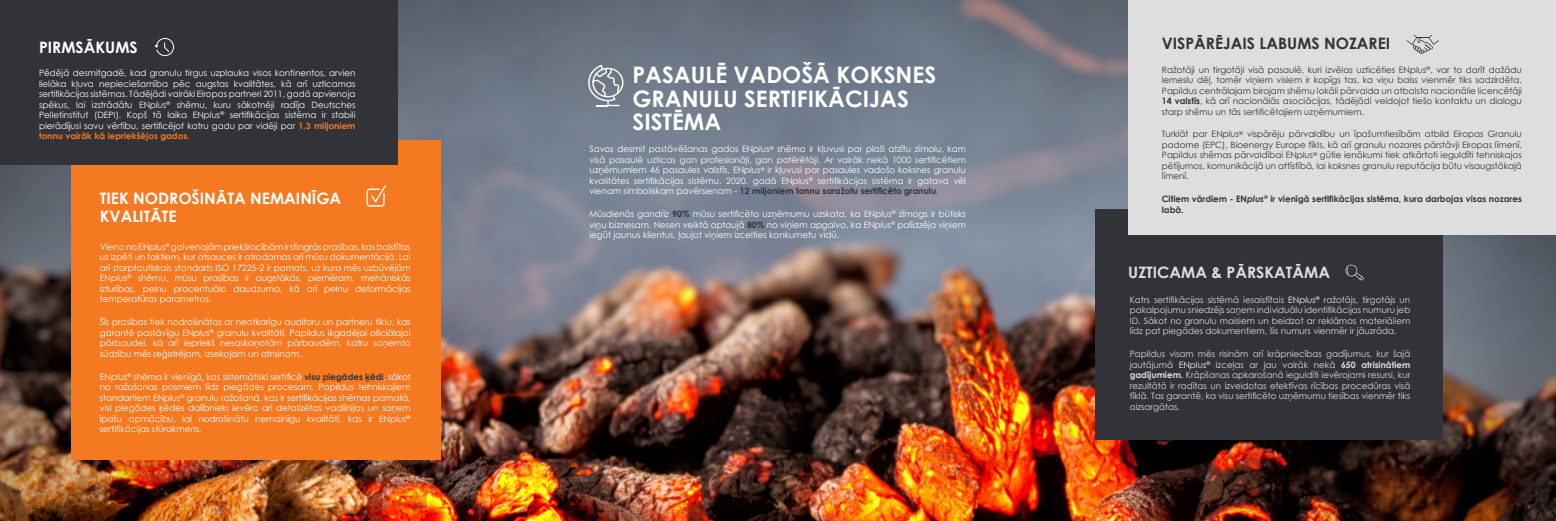
<style>
.page{position:relative;width:1556px;height:521px;background:#fff}
.page>*{position:absolute;margin:0;border:0;box-sizing:border-box;transform-origin:0 0}
.t1{font:700 22.75px/23.6px "Century Gothic";color:#fff}
.t2{font:700 15.75px/18.4px "Century Gothic";color:#fff}
.t3{font:700 15.75px "Century Gothic";color:#323339}
.t4{font:700 15.75px "Century Gothic";color:#dedede}
.t5{font:8.75px/10.5px "Century Gothic";color:#fff;text-align:justify}
.t6{font:8.75px/10.5px "Century Gothic";color:#323339;text-align:justify}
.t7{font:8.75px/10.5px "Century Gothic";color:#dedede;text-align:justify}
.t8{font:700 8.75px/10.5px "Century Gothic";color:#323339}
.s1{font-style:italic}
.s2{font-weight:700;color:#f47921}
.s3{font-weight:700;color:#323339}
.s4{color:#323339}
.s5{font-weight:700}
.s6{color:#fff}
.s7{font-style:italic;color:#fff}
</style>
<div class="page">
<img style="left:0;top:0;width:1555px;height:521px">
<div style="left:72px;top:140px;width:369px;height:320px;background:#f47921"></div>
<div style="left:0;top:0;width:398px;height:165px;background:#323339"></div>
<div style="left:1095px;top:209px;width:347px;height:231px;background:#323339"></div>
<svg style="left:1345px;top:264px;width:18px;height:16px"></svg>
<div style="left:1128px;top:0;width:427px;height:234px;background:#dedede"></div>
<svg style="left:587px;top:65px;width:37px;height:41px;background:#9097a2"></svg>
<svg style="left:1406px;top:35px;width:32px;height:19px"></svg>
<svg style="left:155px;top:38px;width:19px;height:18px"></svg>
<svg style="left:366px;top:185px;width:20px;height:22px"></svg>
<p class="t2" style="left:39px;top:37px;width:100px">PIRMSĀKUMS</p>
<p class="t5" style="left:39px;top:68px;width:318px">Pēdējā desmitgadē, kad granulu tirgus uzplauka visos kontinentos, arvien lielāka kļuva nepieciešamība pēc augstas kvalitātes, kā arī uzticamas sertifikācijas sistēmas. Tādējādi vairāki Eiropas partneri 2011. gadā apvienoja spēkus, lai izstrādātu EN<span class="s1">plus</span><sup>®</sup> shēmu, kuru sākotnēji radīja Deutsches Pelletinstitut (DEPI). Kopš tā laika EN<span class="s1">plus</span><sup>®</sup> sertifikācijas sistēma ir stabili pierādījusi savu vērtību, sertificējot katru gadu par vidēji par <span class="s2">1,3 miljoniem tonnu vairāk kā iepriekšējos gados.</span></p>
<p class="t2" style="left:100px;top:188px;width:243px">TIEK NODROŠINĀTA NEMAINĪGA<br>KVALITĀTE</p>
<p class="t5" style="left:100px;top:241px;width:312px">Viena no EN<span class="s1">plus</span><sup>®</sup> galvenajām priekšrocībām ir stingrās prasības, kas balstītas uz izpēti un faktiem, kur atsauces ir atrodamas arī mūsu dokumentācijā. Lai arī starptautiskais standarts ISO 17225-2 ir pamats, uz kura mēs uzbūvējām EN<span class="s1">plus</span><sup>®</sup> shēmu, mūsu prasības ir augstākās, piemēram, mehāniskās izturības, pelnu procentuālo daudzuma, kā arī pelnu deformācijas temperatūras parametros.</p>
<p class="t5" style="left:100px;top:317px;width:312px">Šīs prasības tiek nodrošinātas ar neatkarīgu auditoru un partneru tīklu, kas garantē pastāvīgu EN<span class="s1">plus</span><sup>®</sup> granulu kvalitāti. Papildus ikgadējai oficiālajai pārbaudei, kā arī iepriekš nesaskaņotām pārbaudēm, katru saņemto sūdzību mēs reģistrējam, izsekojam un atrisinam.</p>
<p class="t5" style="left:100px;top:371px;width:312px">EN<span class="s1">plus</span><sup>®</sup> shēma ir vienīgā, kas sistemātiski sertificē <span class="s3">visu piegādes ķēdi</span>, sākot no ražošanas posmiem līdz piegādes procesam. Papildus tehniskajiem standartiem EN<span class="s1">plus</span><sup>®</sup> granulu ražošanā, kas ir sertifikācijas shēmas pamatā, visi piegādes ķēdes dalībnieki ievēro arī detalizētas vadlīnijas un saņem īpašu apmācību, lai nodrošinātu nemainīgu kvalitāti, kas ir EN<span class="s1">plus</span><sup>® </sup>sertifikācijas stūrakmens.</p>
<p class="t1" style="left:632px;top:62px;width:305px">PASAULĒ VADOŠĀ KOKSNES<br>GRANULU SERTIFIKĀCIJAS<br>SISTĒMA</p>
<p class="t5" style="left:589px;top:144px;width:378px">Savos desmit pastāvēšanas gados EN<span class="s1">plus</span><sup>®</sup> shēma ir kļuvusi par plaši atzītu zīmolu, kam visā pasaulē uzticas gan profesionāļi, gan patērētāji. Ar vairāk nekā 1000 sertificētiem uzņēmumiem 46 pasaules valstīs, EN<span class="s1">plus</span><sup>®</sup> ir kļuvusi par pasaules vadošo koksnes granulu kvalitātes sertifikācijas sistēmu. 2020. gadā EN<span class="s1">plus</span><sup>®</sup> sertifikācijas sistēma ir gatava vēl vienam simboliskam pavērsienam - <span class="s3">12 miljoniem tonnu saražotu sertificēto granulu</span><span class="s4">.</span></p>
<p class="t5" style="left:589px;top:209px;width:378px">Mūsdienās gandrīz <span class="s3">90%</span> mūsu sertificēto uzņēmumu uzskata, ka EN<span class="s1">plus</span><sup>®</sup> zīmogs ir būtisks viņu biznesam. Nesen veiktā aptaujā <span class="s3">80%</span> no viņiem apgalvo, ka EN<span class="s1">plus</span><sup>®</sup> palīdzēja viņiem iegūt jaunus klientus, ļaujot viņiem izcelties konkurnetu vidū.</p>
<p class="t3" style="left:1161px;top:32px;width:230px">VISPĀRĒJAIS LABUMS NOZAREI</p>
<p class="t6" style="left:1161px;top:64px;width:361px">Ražotāji un tirgotāji visā pasaulē, kuri izvēlas uzticēties EN<span class="s1">plus</span><sup>®</sup>, var to darīt dažādu iemeslu dēļ, tomēr viņiem visiem ir kopīgs tas, ka viņu balss vienmēr tiks sadzirdēta.<br>Papildus centrālajam birojam shēmu lokāli pārvalda un atbalsta nacionālie licencētāji <span class="s5">14 valstīs</span>, kā arī nacionālās asociācijas, tādējādi veidojot tiešo kontaktu un dialogu starp shēmu un tās sertificētajiem uzņēmumiem.</p>
<p class="t6" style="left:1161px;top:129px;width:361px">Turklāt par EN<span class="s1">plus</span><sup>®</sup> vispārēju pārvaldību un īpašumtiesībām atbild Eiropas Granulu padome (EPC), Bioenergy Europe tīkls, kā arī granulu nozares pārstāvji Eiropas līmenī.<br>Papildus shēmas pārvaldībai EN<span class="s1">plus</span><sup>®</sup> gūtie ienākumi tiek atkārtoti ieguldīti tehniskajos pētījumos, komunikācijā un attīstībā, lai koksnes granulu reputācija būtu visaugstākajā līmenī.</p>
<p class="t8" style="left:1161px;top:193px;width:361px">Citiem vārdiem - EN<span class="s1">plus</span><sup>®</sup> ir vienīgā sertifikācijas sistēma, kura darbojas visas nozares labā.</p>
<p class="t4" style="left:1128px;top:261px;width:203px">UZTICAMA &amp; PĀRSKATĀMA</p>
<p class="t7" style="left:1129px;top:294px;width:282px">Katrs sertifikācijas sistēmā iesaistītais <span class="s6">EN</span><span class="s7">plus</span><sup>®</sup> ražotājs, tirgotājs un pakalpojumu sniedzējs saņem individuālu identifikācijas numuru jeb ID. Sākot no granulu maisiem un beidzot ar reklāmas materiāliem līdz pat piegādes dokumentiem, šis numurs vienmēr ir jāuzrāda.</p>
<p class="t7" style="left:1129px;top:349px;width:282px">Papildus visam mēs risinām arī krāpniecības gadījumus, kur šajā jautājumā <span class="s6">EN</span><span class="s7">plus</span><sup>®</sup> izceļas ar jau vairāk nekā <span class="s5">650 atrisinātiem gadījumiem.</span> Krāpšanas apkarošanā ieguldīti ievērojami resursi, kur rezultātā ir radītas un izveidotas efektīvas rīcības procedūras visā tīklā. Tas garantē, ka visu sertificēto uzņēmumu tiesības vienmēr tiks aizsargātas.</p>
</div>
